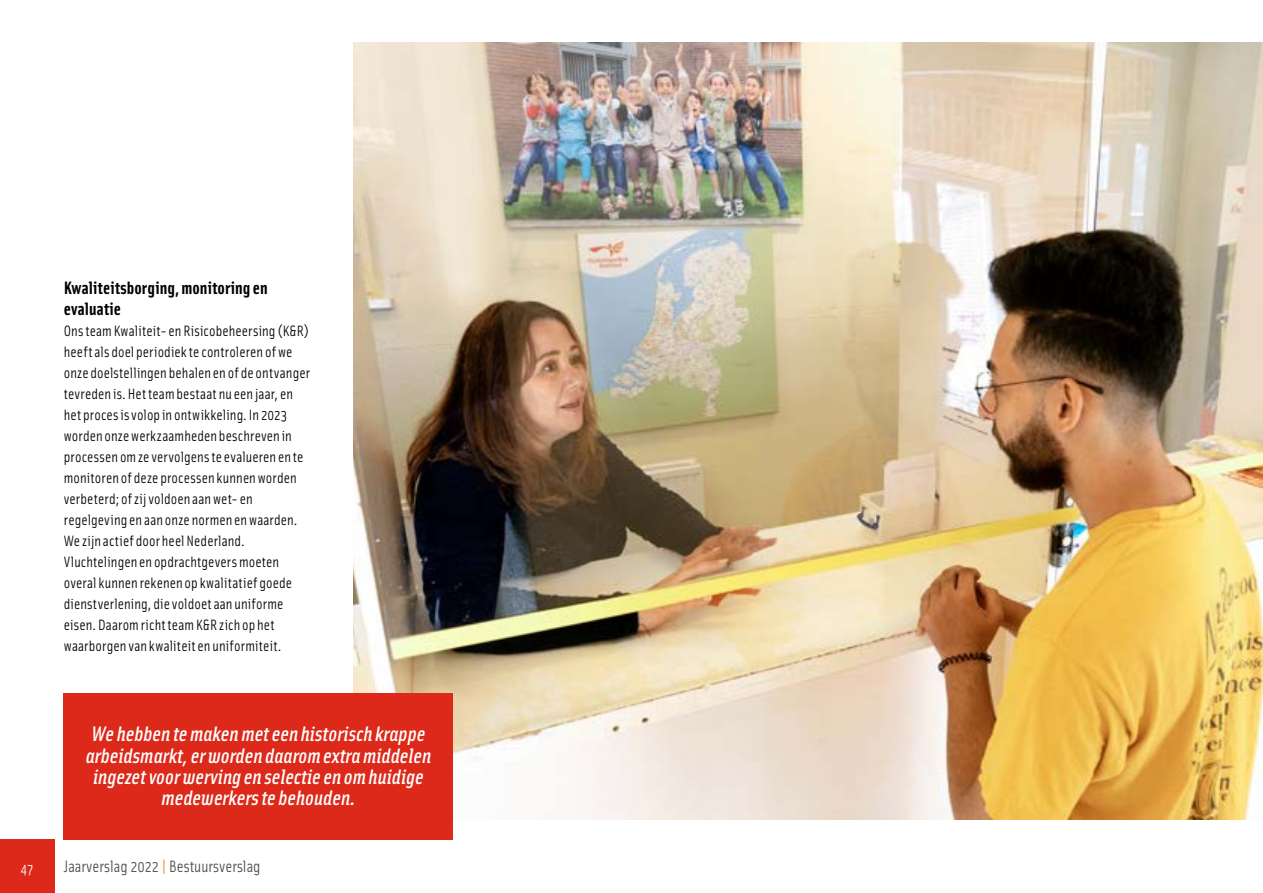
<style>
.page{position:relative;width:1263px;height:893px;background:#fff}
.page>*{position:absolute;margin:0;border:0;box-sizing:border-box;transform-origin:0 0}
.t1{font:italic 500 21px/21.3px "Solex OT";color:#fff;text-align:center}
.t2{font:700 18px/21px "Solex OT";letter-spacing:.005em;color:#000}
.t3{font:16.5px "Solex OT";color:#4d4d4c}
.t4{font:15px/21px "Solex OT";letter-spacing:.01em;color:#000}
.t5{font:15px "Solex OT";color:#fff}
.s1{color:#e2881c}
</style>
<div class="page">
<img style="left:353px;top:43px;width:910px;height:776px">
<div style="left:64px;top:693px;width:389px;height:146px;background:#dc291a"></div>
<div style="left:0;top:839px;width:54px;height:54px;background:#dc291a"></div>
<p class="t5" style="left:21px;top:859px;width:14px">47</p>
<p class="t2" style="left:64px;top:276px;width:205px">Kwaliteitsborging, monitoring en evaluatie</p>
<p class="t4" style="left:64px;top:320px;width:248px">Ons team Kwaliteit- en Risicobeheersing (K&amp;R) heeft als doel periodiek te controleren of we onze doelstellingen behalen en of de ontvanger tevreden is. Het team bestaat nu een jaar, en het proces is volop in ontwikkeling. In 2023 worden onze werkzaamheden beschreven in processen om ze vervolgens te evalueren en te monitoren of deze processen kunnen worden verbeterd; of zij voldoen aan wet- en regelgeving en aan onze normen en waarden.<br>We zijn actief door heel Nederland.<br>Vluchtelingen en opdrachtgevers moeten overal kunnen rekenen op kwalitatief goede dienstverlening, die voldoet aan uniforme eisen. Daarom richt team K&amp;R zich op het waarborgen van kwaliteit en uniformiteit.</p>
<h1 class="t1" style="left:86px;top:723px;width:347px">We hebben te maken met een historisch krappe arbeidsmarkt, er worden daarom extra middelen ingezet voor werving en selectie en om huidige medewerkers te behouden.</h1>
<p class="t3" style="left:64px;top:856px;width:198px">Jaarverslag 2022 <span class="s1">|</span> Bestuursverslag</p>
</div>
